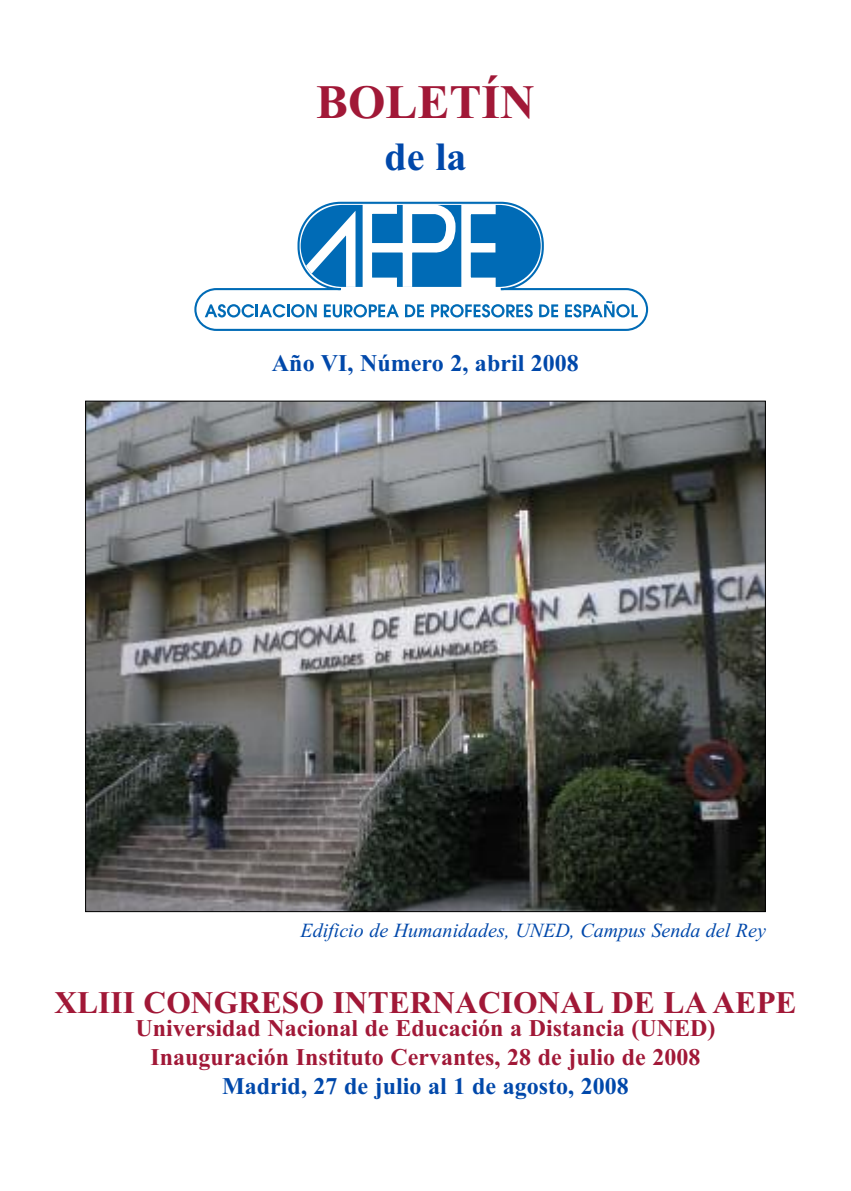
<style>
.page{position:relative;width:851px;height:1191px;background:#fff}
.page>*{position:absolute;margin:0;border:0;box-sizing:border-box;transform-origin:0 0}
.t1{font:700 48px "Times New Roman";color:#a11837}
.t2{font:700 40px "Times New Roman";color:#0048aa}
.t3{font:700 31.6px "Times New Roman";color:#a11837}
.t4{font:700 24px/28.8px "Times New Roman";color:#a11837;text-align:center}
.t5{font:700 24px "Times New Roman";color:#0048aa}
.t6{font:italic 20px "Times New Roman";color:#0048aa}
</style>
<div class="page">
<img style="left:87px;top:402px;width:676px;height:508px">
<svg style="left:194px;top:227px;width:455px;height:104px"></svg>
<svg style="left:205px;top:304px;width:112px;height:13px"></svg>
<svg style="left:324px;top:304px;width:75px;height:13px"></svg>
<svg style="left:405px;top:304px;width:19px;height:13px"></svg>
<svg style="left:431px;top:304px;width:101px;height:13px"></svg>
<svg style="left:539px;top:304px;width:19px;height:13px"></svg>
<svg style="left:565px;top:301px;width:72px;height:16px"></svg>
<svg style="left:300px;top:201px;width:240px;height:95px"></svg>
<h1 class="t1" style="left:316px;top:74px;width:220px">BOLETÍN</h1>
<h2 class="t2" style="left:384px;top:133px;width:84px">de la</h2>
<p class="t5" style="left:272px;top:349px;width:308px">Año VI, Número 2, abril 2008</p>
<p class="t6" style="left:300px;top:918px;width:467px">Edificio de Humanidades, UNED, Campus Senda del Rey</p>
<h3 class="t3" style="left:54px;top:983px;width:743px">XLIII CONGRESO INTERNACIONAL DE LA AEPE</h3>
<p class="t4" style="left:135px;top:1013px;width:581px">Universidad Nacional de Educación a Distancia (UNED)<br>Inauguración Instituto Cervantes, 28 de julio de 2008</p>
<p class="t5" style="left:222px;top:1071px;width:408px">Madrid, 27 de julio al 1 de agosto, 2008</p>
</div>
